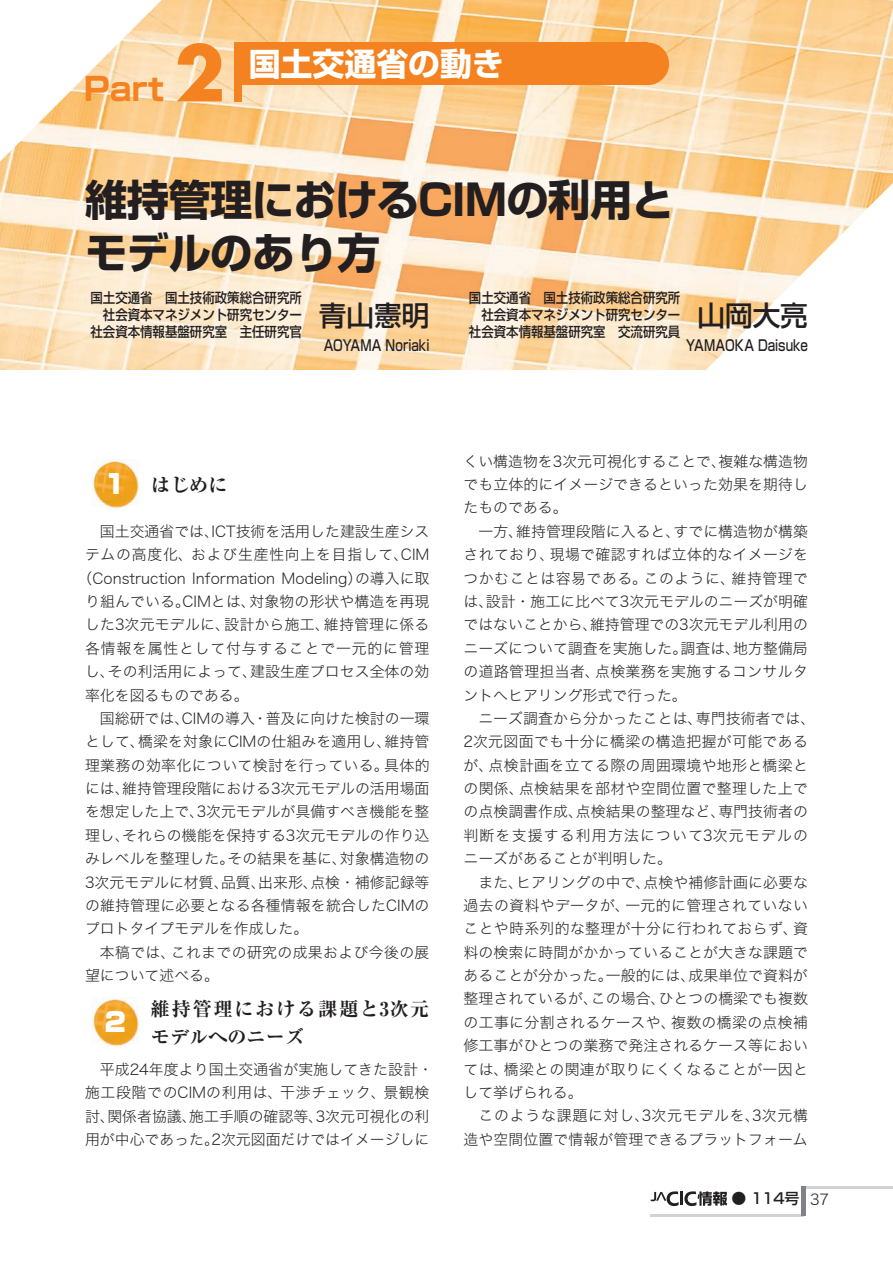
<style>
.page{position:relative;width:893px;height:1263px;background:#fff}
.page>*{position:absolute;margin:0;border:0;box-sizing:border-box;transform-origin:0 0}
.t1{font:700 74.4px "Futura";color:#f58220}
.t2{font:700 42.45px/53.1px "Shin Go Pr 6 N";letter-spacing:-.02em;color:#231f20}
.t3{font:700 31.95px "Shin Go Pr 6 N";color:#fff}
.t4{font:700 31.95px "Shin Go Pr 6 N";color:#f58220}
.t5{font:500 27.6px "Shin Go Pr 6 N";color:#231f20}
.t6{font:900 26.55px "Shin Go Pr 6 N";color:#fff}
.t7{font:700 expanded 19.2px/28.7px "Ryumin Pr 6 N";letter-spacing:.09em;color:#231f20}
.t8{font:700 expanded 19.2px "Ryumin Pr 6 N";letter-spacing:.02em;color:#231f20}
.t9{font:14.85px/23.4px "Hira Kaku Std N W2";letter-spacing:.005em;color:#231f20;text-align:justify}
.t10{font:14.85px/23.4px "Hira Kaku Std N W2";letter-spacing:.025em;color:#231f20}
.t11{font:500 14.85px "Shin Go Pr 6 N";color:#231f20;scale:.8 1}
.t12{font:14.85px "Hira Kaku Std N W2";letter-spacing:.05em;color:#231f20}
.t13{font:14.85px "Hira Kaku Std N W2";letter-spacing:.055em;color:#231f20}
.t14{font:500 14.85px "Shin Go Pr 6 N";color:#231f20}
.t15{font:500 13.8px/17px "Shin Go Pr 6 N";color:#231f20;text-align:right;scale:.9 1}
.s1{font-family:"Shin Go Pr 6 N";font-weight:900;font-stretch:normal;font-size:26.55px;color:#fff}
.s2{font-family:"Hira Kaku Std N W2";font-weight:400}
</style>
<div class="page">
<hr style="left:804px;top:1186px;width:89px;height:2px;background:#d1d2d4">
<hr style="left:651px;top:1214px;width:153px;height:2px;background:#d1d2d4">
<div style="left:801px;top:1186px;width:5px;height:30px;background:#808285"></div>
<svg style="left:651px;top:1191px;width:76px;height:15px"></svg>
<img style="left:0;top:0;width:893px;height:370px">
<svg style="left:0;top:0;width:174px;height:162px"></svg>
<svg style="left:693px;top:170px;width:200px;height:200px"></svg>
<img style="left:91px;top:459px;width:48px;height:50px">
<img style="left:91px;top:997px;width:48px;height:50px">
<div style="left:234px;top:43px;width:7px;height:59px;background:#f58220"></div>
<div style="left:238px;top:43px;width:410px;height:42px;background:#f58220"></div>
<div style="left:627px;top:43px;width:42px;height:42px;background:#f58220;border-radius:50%"></div>
<h3 class="t4" style="left:84px;top:64px;width:81px">Part</h3>
<h1 class="t1" style="left:174px;top:22px;width:53px">2</h1>
<h3 class="t3" style="left:249px;top:38px;width:257px">国土交通省の動き</h3>
<h2 class="t2" style="left:85px;top:173px;width:590px">維持管理におけるCIMの利用とモデルのあり方</h2>
<p class="t15" style="left:90px;top:289px;width:236px">国土交通省　国土技術政策総合研究所</p>
<p class="t15" style="left:103px;top:306px;width:223px">社会資本マネジメント研究センター</p>
<p class="t15" style="left:469px;top:289px;width:236px">国土交通省　国土技術政策総合研究所社会資本マネジメント研究センター社会資本情報基盤研究室　交流研究員</p>
<p class="t15" style="left:90px;top:323px;width:378px">社会資本情報基盤研究室　主任研究官 <sup>青山憲明</sup></p>
<h3 class="t5" style="left:697px;top:292px;width:112px">山岡大亮</h3>
<p class="t11" style="left:324px;top:333px;width:134px">AOYAMA Noriaki</p>
<p class="t11" style="left:686px;top:333px;width:154px">YAMAOKA Daisuke</p>
<p class="t8" style="left:105px;top:470px;width:124px"><span class="s1">1</span> はじめに</p>
<p class="t9" style="left:100px;top:519px;width:331px">国土交通省では、ICT技術を活用した建設生産シス</p>
<p class="t12" style="left:85px;top:543px;width:346px">テムの高度化、および生産性向上を目指して、CIM</p>
<p class="t9" style="left:78px;top:566px;width:353px">（Construction Information Modeling）の導入に取</p>
<p class="t9" style="left:85px;top:589px;width:346px">り組んでいる。CIMとは、対象物の形状や構造を再現</p>
<p class="t9" style="left:85px;top:613px;width:346px">した3次元モデルに、設計から施工、維持管理に係る</p>
<p class="t13" style="left:85px;top:637px;width:346px">各情報を属性として付与することで一元的に管理</p>
<p class="t9" style="left:85px;top:659px;width:346px">し、その利活用によって、建設生産プロセス全体の効</p>
<p class="t9" style="left:85px;top:683px;width:165px">率化を図るものである。</p>
<p class="t9" style="left:100px;top:706px;width:331px">国総研では、CIMの導入・普及に向けた検討の一環</p>
<p class="t9" style="left:85px;top:730px;width:346px">として、橋梁を対象にCIMの仕組みを適用し、維持管</p>
<p class="t10" style="left:85px;top:753px;width:346px">理業務の効率化について検討を行っている。具体的</p>
<p class="t9" style="left:85px;top:776px;width:346px">には、維持管理段階における3次元モデルの活用場面</p>
<p class="t9" style="left:85px;top:800px;width:346px">を想定した上で、3次元モデルが具備すべき機能を整</p>
<p class="t9" style="left:85px;top:823px;width:346px">理し、それらの機能を保持する3次元モデルの作り込</p>
<p class="t9" style="left:85px;top:846px;width:346px">みレベルを整理した。その結果を基に、対象構造物の</p>
<p class="t9" style="left:85px;top:870px;width:346px">3次元モデルに材質、品質、出来形、点検・補修記録等</p>
<p class="t9" style="left:85px;top:893px;width:346px">の維持管理に必要となる各種情報を統合したCIMの</p>
<p class="t9" style="left:85px;top:917px;width:225px">プロトタイプモデルを作成した。</p>
<p class="t10" style="left:100px;top:940px;width:331px">本稿では、これまでの研究の成果および今後の展</p>
<p class="t9" style="left:85px;top:963px;width:135px">望について述べる。</p>
<p class="t7" style="left:151px;top:993px;width:280px">維持管理における課題と3次元モデルへのニーズ</p>
<h3 class="t6" style="left:105px;top:1000px;width:23px">2</h3>
<p class="t9" style="left:85px;top:1057px;width:349px;text-align:left;text-indent:15px">平成24年度より国土交通省が実施してきた設計・施工段階でのCIMの利用は、干渉チェック、景観検討、関係者協議、施工手順の確認等、3次元可視化の利用が中心であった。2次元図面だけではイメージしに</p>
<p class="t9" style="left:463px;top:449px;width:346px">くい構造物を3次元可視化することで、複雑な構造物でも立体的にイメージできるといった効果を期待したものである。</p>
<p class="t9" style="left:463px;top:519px;width:346px;text-indent:15px">一方、維持管理段階に入ると、すでに構造物が構築されており、現場で確認すれば立体的なイメージをつかむことは容易である。このように、維持管理では、設計・施工に比べて3次元モデルのニーズが明確ではないことから、維持管理での3次元モデル利用のニーズについて調査を実施した。調査は、地方整備局の道路管理担当者、点検業務を実施するコンサルタントへヒアリング形式で行った。</p>
<p class="t10" style="left:463px;top:706px;width:353px;text-indent:15px">ニーズ調査から分かったことは、専門技術者では、<br>2次元図面でも十分に橋梁の構造把握が可能であるが、点検計画を立てる際の周囲環境や地形と橋梁との関係、点検結果を部材や空間位置で整理した上での点検調書作成、点検結果の整理など、専門技術者の判断を支援する利用方法について3次元モデルのニーズがあることが判明した。</p>
<p class="t9" style="left:463px;top:870px;width:346px;text-indent:15px">また、ヒアリングの中で、点検や補修計画に必要な過去の資料やデータが、一元的に管理されていないことや時系列的な整理が十分に行われておらず、資料の検索に時間がかかっていることが大きな課題であることが分かった。一般的には、成果単位で資料が整理されているが、この場合、ひとつの橋梁でも複数の工事に分割されるケースや、複数の橋梁の点検補修工事がひとつの業務で発注されるケース等においては、橋梁との関連が取りにくくなることが一因として挙げられる。</p>
<p class="t9" style="left:463px;top:1104px;width:346px;text-align:right">このような課題に対し、3次元モデルを、3次元構造や空間位置で情報が管理できるプラットフォーム</p>
<p class="t14" style="left:732px;top:1186px;width:99px">● 114号 <span class="s2">37</span></p>
</div>
